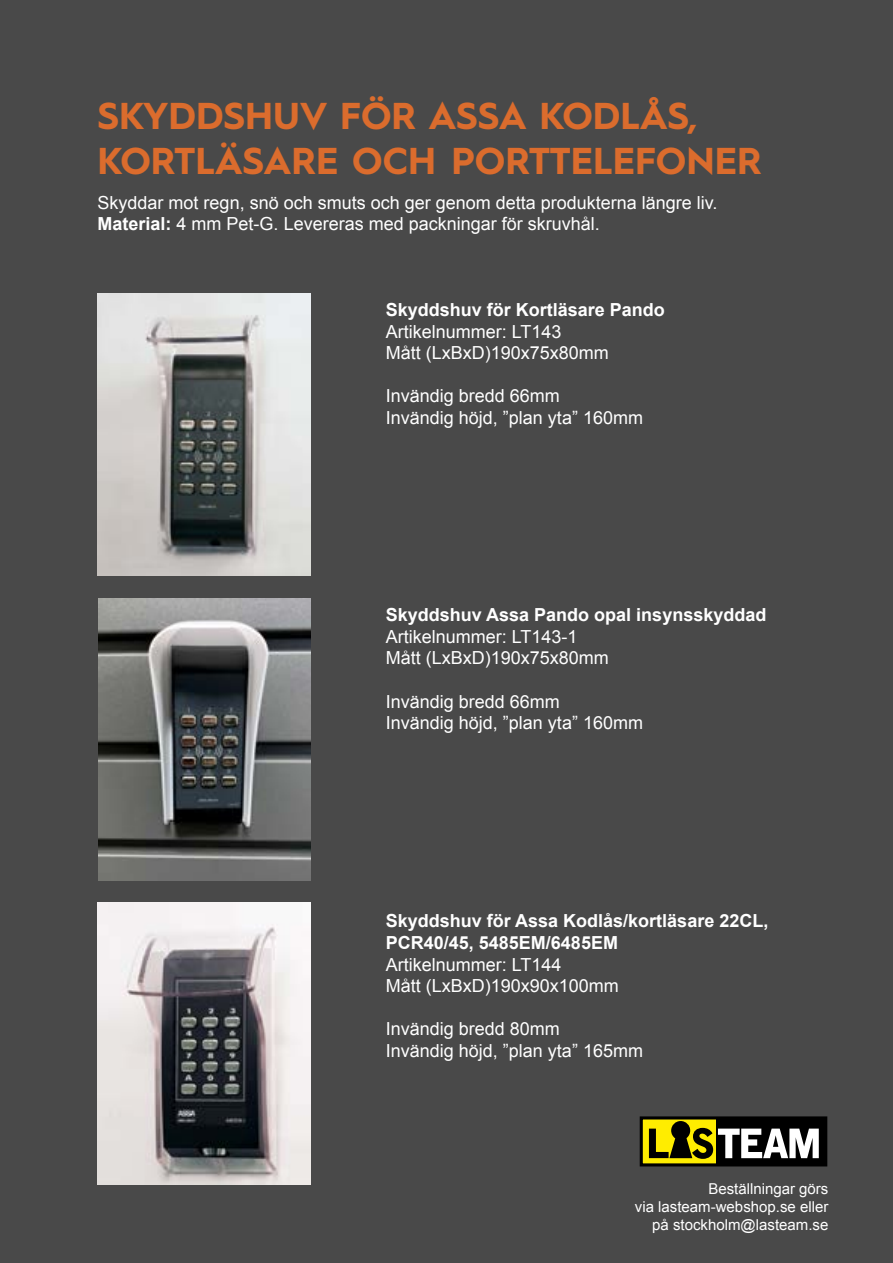
<style>
.page{position:relative;width:893px;height:1263px;background:#494949}
.page>*{position:absolute;margin:0;border:0;box-sizing:border-box;transform-origin:0 0}
.t1{font:700 37.5px/45px "Hurme Geometric Sans 1";color:#db6c2d}
.t2{font:18px/21.6px "Arial";color:#fff}
.t3{font:700 18px/21.6px "Arial";color:#fff}
.t4{font:15px/18px "Arial";color:#fff;text-align:right}
.s1{font-weight:700}
</style>
<div class="page">
<img style="left:98px;top:293px;width:213px;height:282px">
<img style="left:98px;top:902px;width:213px;height:282px">
<div style="left:641px;top:1118px;width:185px;height:47px;background:#ffed00"></div>
<div style="left:716px;top:1118px;width:110px;height:46px;background:#000"></div>
<div style="left:640px;top:1116px;width:187px;height:50px;border:3px solid #000"></div>
<svg style="left:649px;top:1121px;width:170px;height:38px"></svg>
<img style="left:99px;top:598px;width:212px;height:282px">
<h1 class="t1" style="left:98px;top:91px;width:666px">SKYDDSHUV FÖR ASSA KODLÅS,<br>KORTLÄSARE OCH PORTTELEFONER</h1>
<p class="t2" style="left:98px;top:192px;width:622px">Skyddar mot regn, snö och smuts och ger genom detta produkterna längre liv.<br><span class="s1">Material:</span> 4 mm Pet-G. Levereras med packningar för skruvhål.</p>
<p class="t3" style="left:386px;top:299px;width:281px">Skyddshuv för Kortläsare Pando</p>
<p class="t2" style="left:386px;top:321px;width:225px">Artikelnummer: LT143<br>Mått (LxBxD)190x75x80mm</p>
<p class="t2" style="left:386px;top:385px;width:259px">Invändig bredd 66mm<br>Invändig höjd, ”plan yta” 160mm</p>
<p class="t3" style="left:386px;top:605px;width:382px">Skyddshuv Assa Pando opal insynsskyddad</p>
<p class="t2" style="left:386px;top:626px;width:225px">Artikelnummer: LT143-1<br>Mått (LxBxD)190x75x80mm</p>
<p class="t2" style="left:386px;top:691px;width:259px">Invändig bredd 66mm<br>Invändig höjd, ”plan yta” 160mm</p>
<p class="t3" style="left:386px;top:911px;width:384px">Skyddshuv för Assa Kodlås/kortläsare 22CL,<br>PCR40/45, 5485EM/6485EM</p>
<p class="t2" style="left:386px;top:954px;width:235px">Artikelnummer: LT144<br>Mått (LxBxD)190x90x100mm</p>
<p class="t2" style="left:386px;top:1018px;width:259px">Invändig bredd 80mm<br>Invändig höjd, ”plan yta” 165mm</p>
<p class="t4" style="left:635px;top:1180px;width:195px">Beställningar görs<br>via lasteam-webshop.se eller på stockholm@lasteam.se</p>
</div>
